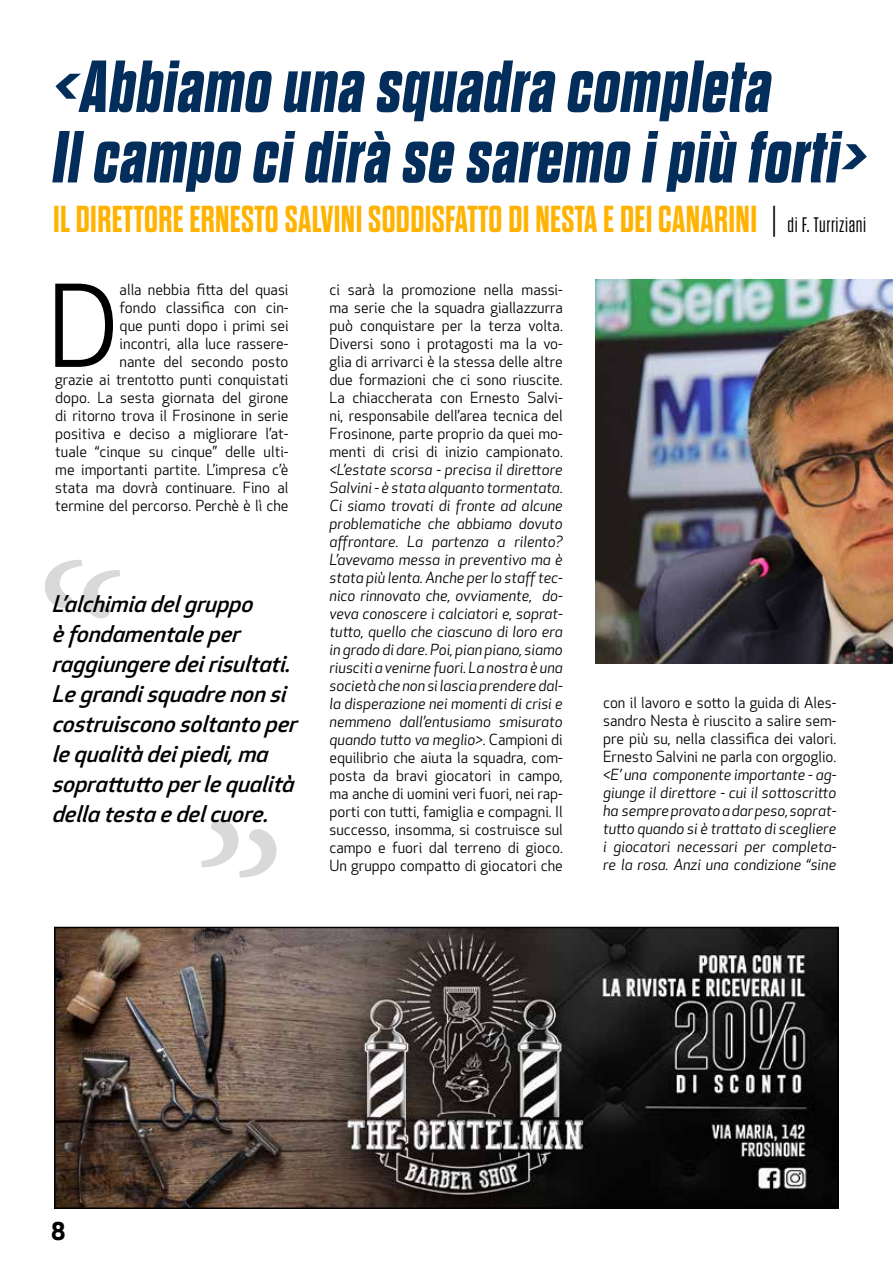
<style>
.page{position:relative;width:893px;height:1263px;background:#fff}
.page>*{position:absolute;margin:0;border:0;box-sizing:border-box;transform-origin:0 0}
.t1{font:111px "Apex New";color:#000}
.t2{font:italic 700 expanded 73.5px/70.5px "Dharma Gothic E";letter-spacing:.02em;color:#032d5a}
.t3{font:700 37.5px "Dharma Gothic E";letter-spacing:.01em;color:#ffb300}
.t4{font:700 24px "Apex New";color:#000}
.t5{font:italic 500 22.5px/30px "Apex New";color:#000}
.t6{font:italic 15px/18px "Apex New";color:#000;text-align:justify}
.t7{font:15px/18px "Apex New";color:#000;text-align:justify}
.s1{font-weight:300;font-stretch:expanded;color:#000}
.s2{font-weight:300;font-size:21px;color:#000}
.s3{font-style:normal}
</style>
<div class="page">
<img style="left:57px;top:930px;width:779px;height:276px">
<div style="left:54px;top:927px;width:785px;height:282px;border:2px solid #000"></div>
<img style="left:595px;top:280px;width:298px;height:383px">
<h2 class="t2" style="left:53px;top:53px;width:816px">&lt;Abbiamo una squadra completa<br>Il campo ci dirà se saremo i più forti&gt;</h2>
<h3 class="t3" style="left:53px;top:200px;width:814px">IL DIRETTORE ERNESTO SALVINI SODDISFATTO DI NESTA E DEI CANARINI <span class="s1">|</span> <span class="s2">di F. Turriziani</span></h3>
<p class="t7" style="left:55px;top:280px;width:235px;text-align:right">alla nebbia fitta del quasi<br>fondo classifica con cin-<br>que punti dopo i primi sei<br>incontri, alla luce rassere-<br>nante del secondo posto<br>grazie ai trentotto punti conquistati dopo. La sesta giornata del girone di ritorno trova il Frosinone in serie positiva e deciso a migliorare l’at&shy;tuale “cinque su cinque” delle ulti&shy;me importanti partite. L’impresa c’è stata ma dovrà continuare. Fino al termine del percorso. Perchè è lì che</p>
<p class="t7" style="left:330px;top:280px;width:235px">ci sarà la promozione nella massi&shy;ma serie che la squadra giallazzurra può conquistare per la terza volta.<br>Diversi sono i protagosti ma la vo&shy;glia di arrivarci è la stessa delle altre due formazioni che ci sono riuscite.<br>La chiaccherata con Ernesto Salvi&shy;ni, responsabile dell’area tecnica del Frosinone, parte proprio da quei mo&shy;menti di crisi di inizio campionato.</p>
<h1 class="t1" style="left:47px;top:256px;width:74px">D</h1>
<p class="t6" style="left:330px;top:460px;width:235px">&lt;L’estate scorsa - precisa il direttore Salvini - è stata alquanto tormentata.<br>Ci siamo trovati di fronte ad alcune problematiche che abbiamo dovuto affrontare. La partenza a rilento?<br>L’avevamo messa in preventivo ma è stata più lenta. Anche per lo staff tec&shy;nico rinnovato che, ovviamente, do&shy;veva conoscere i calciatori e, soprat&shy;tutto, quello che ciascuno di loro era in grado di dare. Poi, pian piano, siamo riusciti a venirne fuori. La nostra è una società che non si lascia prendere dal&shy;la disperazione nei momenti di crisi e nemmeno dall’entusiamo smisurato quando tutto va meglio&gt;<span class="s3">. Campioni di equilibrio che aiuta la squadra, com&shy;posta da bravi giocatori in campo, ma anche di uomini veri fuori, nei rap&shy;porti con tutti, famiglia e compagni. Il successo, insomma, si costruisce sul campo e fuori dal terreno di gioco.<br>Un gruppo compatto di giocatori che</span></p>
<h3 class="t5" style="left:52px;top:589px;width:251px">L’alchimia delg ruppo<br>è fondamentale per<br>ragg iung ere deirisultati.<br>Le grandisquadre non si costruiscono soltanto per le qualità deip iedi, ma soprattutto perle qualità della testa e delcuore.</h3>
<p class="t7" style="left:603px;top:693px;width:235px">con il lavoro e sotto la guida di Ales&shy;sandro Nesta è riuscito a salire sem&shy;pre più su, nella classifica dei valori.<br>Ernesto Salvini ne parla con orgoglio.</p>
<p class="t6" style="left:603px;top:765px;width:235px">&lt;E’ una componente importante - ag&shy;giunge il direttore - cui il sottoscritto ha sempre provato a dar peso, soprat&shy;tutto quando si è trattato di scegliere i giocatori necessari per completa&shy;re la rosa. Anzi una condizione “sine</p>
<h3 class="t4" style="left:51px;top:1213px;width:16px">8</h3>
</div>
